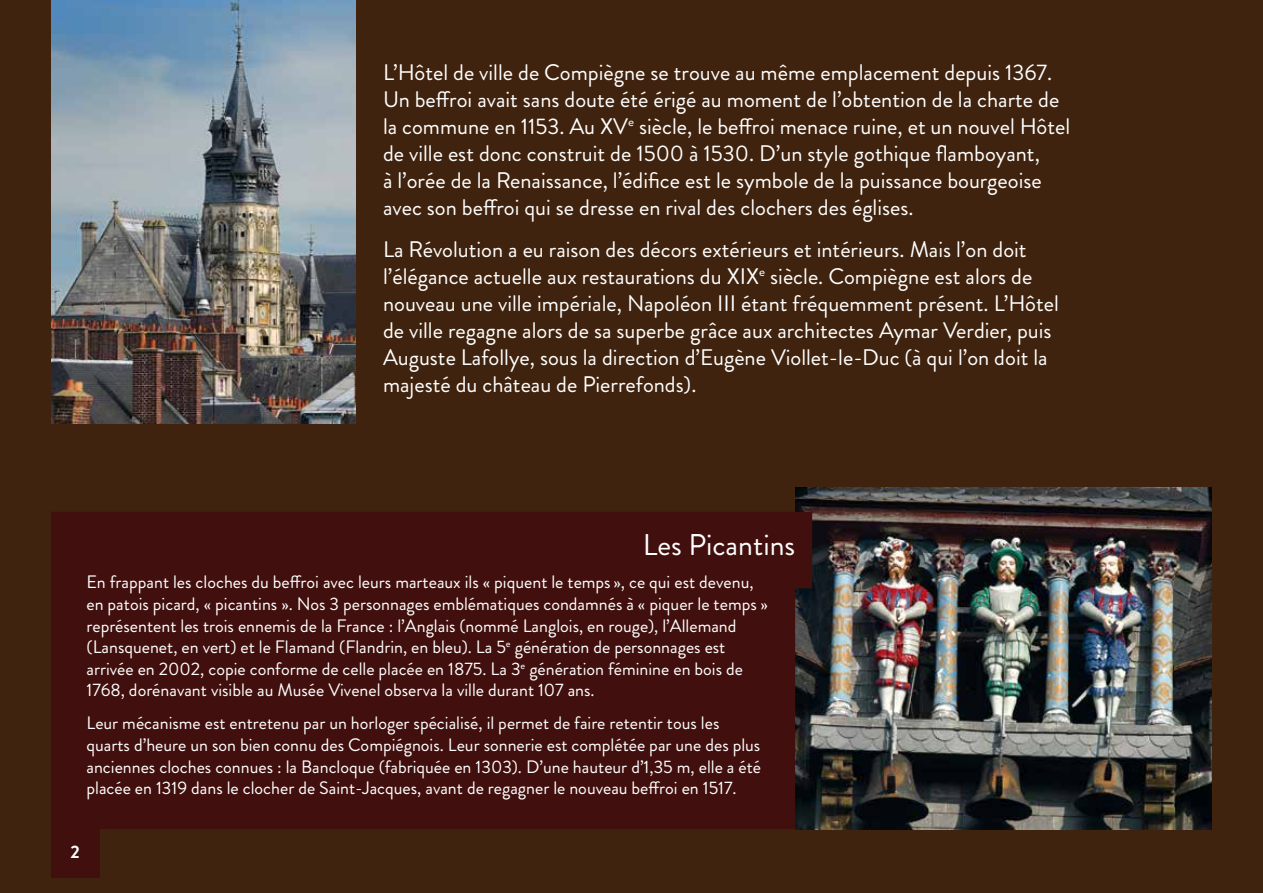
<style>
.page{position:relative;width:1263px;height:893px;background:#40230e}
.page>*{position:absolute;margin:0;border:0;box-sizing:border-box;transform-origin:0 0}
.t1{font:30px "Brandon Grotesque";color:#fff}
.t2{font:22.5px/27px "Brandon Grotesque";color:#fff}
.t3{font:18px/21.6px "Brandon Grotesque";color:#fff}
.t4{font:700 18px "Brandon Grotesque";color:#fff}
</style>
<div class="page">
<div style="left:51px;top:829px;width:48px;height:48px;background:#41100e"></div>
<img style="left:51px;top:0;width:305px;height:424px">
<img style="left:795px;top:487px;width:417px;height:342px">
<div style="left:51px;top:512px;width:761px;height:317px;background:#41100e"></div>
<p class="t2" style="left:383px;top:59px;width:689px">L’Hôtel de ville de Compiègne se trouve au même emplacement depuis 1367.<br>Un beffroi avait sans doute été érigé au moment de l’obtention de la charte de la commune en 1153. Au XV<sup>e</sup> siècle, le beffroi menace ruine, et un nouvel Hôtel de ville est donc construit de 1500 à 1530. D’un style gothique flamboyant,<br>à l’orée de la Renaissance, l’édifice est le symbole de la puissance bourgeoise avec son beffroi qui se dresse en rival des clochers des églises.</p>
<p class="t2" style="left:383px;top:236px;width:677px">La Révolution a eu raison des décors extérieurs et intérieurs. Mais l’on doit l’élégance actuelle aux restaurations du XIX<sup>e</sup> siècle. Compiègne est alors de nouveau une ville impériale, Napoléon III étant fréquemment présent. L’Hôtel de ville regagne alors de sa superbe grâce aux architectes Aymar Verdier, puis Auguste Lafollye, sous la direction d’Eugène Viollet-le-Duc (à qui l’on doit la majesté du château de Pierrefonds).</p>
<h1 class="t1" style="left:643px;top:524px;width:154px">Les Picantins</h1>
<p class="t3" style="left:86px;top:572px;width:683px">En frappant les cloches du beffroi avec leurs marteaux ils « piquent le temps », ce qui est devenu, en patois picard, « picantins ». Nos 3 personnages emblématiques condamnés à « piquer le temps » représentent les trois ennemis de la France : l’Anglais (nommé Langlois, en rouge), l’Allemand (Lansquenet, en vert) et le Flamand (Flandrin, en bleu). La 5<sup>e</sup> génération de personnages est arrivée en 2002, copie conforme de celle placée en 1875. La 3<sup>e</sup> génération féminine en bois de 1768, dorénavant visible au Musée Vivenel observa la ville durant 107 ans.</p>
<p class="t3" style="left:86px;top:713px;width:676px">Leur mécanisme est entretenu par un horloger spécialisé, il permet de faire retentir tous les quarts d’heure un son bien connu des Compiégnois. Leur sonnerie est complétée par une des plus anciennes cloches connues : la Bancloque (fabriquée en 1303). D’une hauteur d’1,35 m, elle a été placée en 1319 dans le clocher de Saint-Jacques, avant de regagner le nouveau beffroi en 1517.</p>
<p class="t4" style="left:70px;top:839px;width:11px">2</p>
</div>
